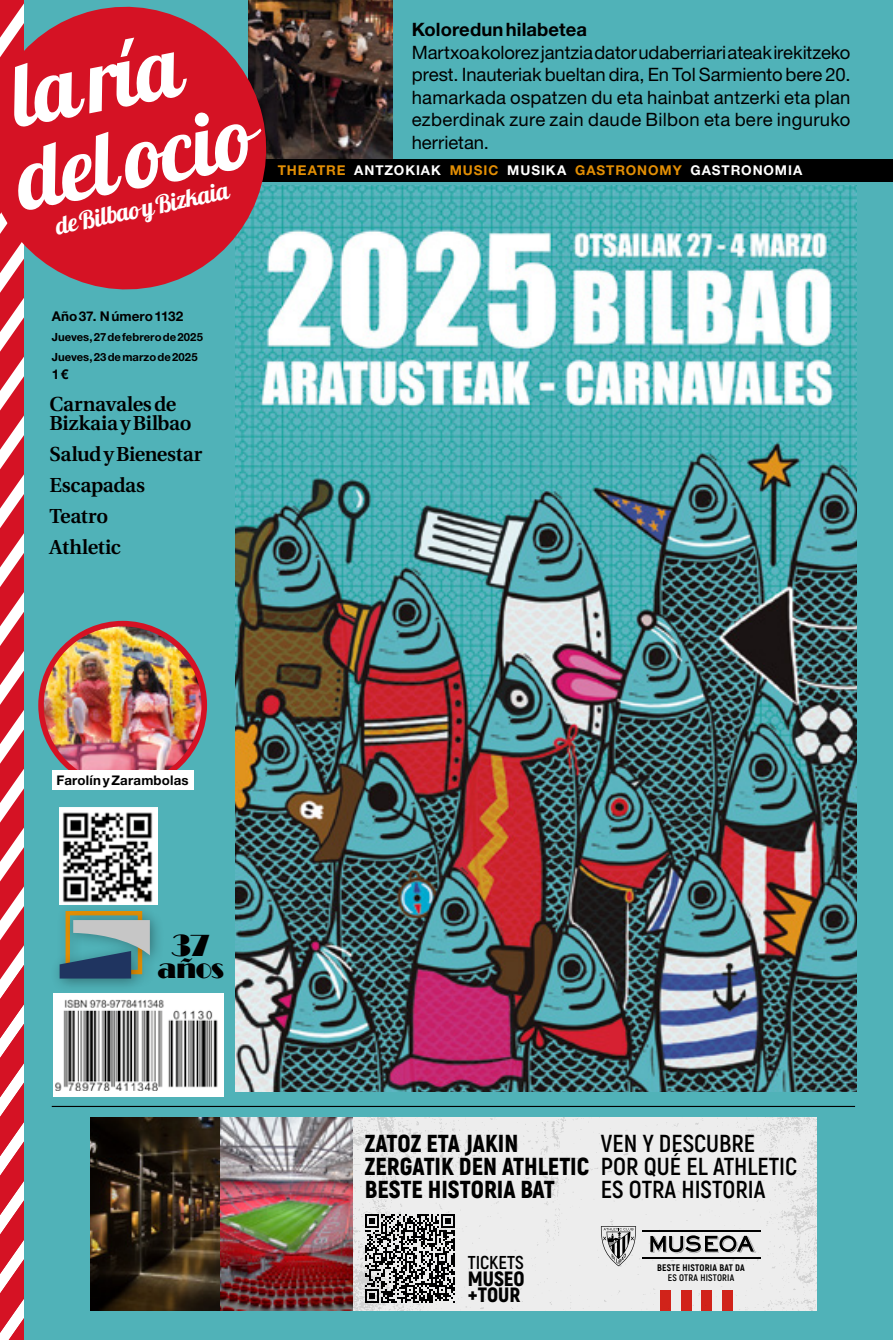
<style>
.page{position:relative;width:893px;height:1340px;background:#fff}
.page>*{position:absolute;margin:0;border:0;box-sizing:border-box;transform-origin:0 0}
.t1{font:87.75px/83px "Lobster 1.4";color:#fff}
.t2{font:31.5px "Broadway";color:#000}
.t3{font:27px "Broadway";color:#000}
.t4{font:24.75px "Lobster 1.4";color:#fff}
.t5{font:900 24.53px/23.2px "Akrobat";color:#000}
.t6{font:700 24.53px/23.2px "Akrobat";color:#000}
.t7{font:900 20.7px/16.7px "Akrobat";color:#000}
.t8{font:600 20.25px/30.8px "Utopia";letter-spacing:-.02em;color:#000}
.t9{font:700 18.68px "Akrobat";color:#000}
.t10{font:18.45px/22.5px "Helvetica Neue LT Std";letter-spacing:.015em;color:#000;text-align:justify}
.t11{font:700 18.45px "Helvetica Neue LT Std";letter-spacing:.005em;color:#000}
.t12{font:700 13.5px "Helvetica Neue LT Std";letter-spacing:.065em;color:#fff}
.t13{font:700 13.5px "Helvetica Neue LT Std";letter-spacing:.005em;color:#000}
.t14{font:700 13.28px "Helvetica Neue LT Std";letter-spacing:.015em;color:#000}
.t15{font:11.25px "Helvetica Neue LT Std";letter-spacing:.005em;color:#000}
.t16{font:700 11.25px/20.2px "Helvetica Neue LT Std";letter-spacing:.005em;color:#000}
.t17{font:800 9.45px "Akrobat";letter-spacing:.02em;color:#000}
.t18{font:700 9.45px "Akrobat";letter-spacing:.02em;color:#000}
.s1{font-family:"Lobster 1.4";font-size:12.38px;color:#d51224}
.s2{color:#e28e04}
</style>
<div class="page">
<div style="left:0;top:0;width:893px;height:1339px;background:#50b2b8"></div>
<img style="left:280px;top:0;width:112px;height:159px">
<svg style="left:0;top:303px;width:23px;height:1036px;background:#e3616d"></svg>
<div style="left:53px;top:992px;width:171px;height:104px;background:#fff"></div>
<img style="left:55px;top:999px;width:163px;height:91px">
<div style="left:55px;top:900px;width:102px;height:88px;background:#000;opacity:.2"></div>
<div style="left:63px;top:910px;width:101px;height:58px;background:#000;opacity:.3"></div>
<div style="left:50px;top:941px;width:96px;height:52px;background:#000;opacity:.3"></div>
<svg style="left:60px;top:920px;width:90px;height:58px"></svg>
<hr style="left:52px;top:1105px;width:803px;height:2px;background:#000">
<img style="left:41px;top:623px;width:163px;height:164px;border-radius:82px">
<div style="left:38px;top:621px;width:169px;height:168px;border:6px solid #d51224;border-radius:50%"></div>
<div style="left:254px;top:159px;width:639px;height:23px;background:#000"></div>
<img style="left:236px;top:186px;width:620px;height:905px">
<svg style="left:0;top:0;width:280px;height:303px;fill:#d51224"></svg>
<img style="left:90px;top:1117px;width:726px;height:193px">
<div style="left:681px;top:1290px;width:10px;height:20px;background:#d1231a"></div>
<div style="left:661px;top:1290px;width:10px;height:20px;background:#d1231a"></div>
<div style="left:702px;top:1290px;width:10px;height:20px;background:#d1231a"></div>
<div style="left:722px;top:1290px;width:10px;height:20px;background:#d1231a"></div>
<svg style="left:601px;top:1226px;width:35px;height:40px"></svg>
<hr style="left:642px;top:1256px;width:118px;height:2px;background:#000">
<hr style="left:642px;top:1230px;width:118px;height:1px;background:#000">
<svg style="left:650px;top:1235px;width:106px;height:18px;background:#8f8f8f"></svg>
<svg style="left:361px;top:1210px;width:97px;height:97px"></svg>
<svg style="left:365px;top:1213px;width:90px;height:89px;background:#737373"></svg>
<div style="left:52px;top:770px;width:142px;height:19px;background:#fff"></div>
<img style="left:60px;top:807px;width:98px;height:97px">
<h1 class="t1" style="left:-7px;top:56px;width:241px;rotate:-11deg">la ría del ocio</h1>
<h3 class="t4" style="left:52px;top:211px;width:178px;rotate:-12deg">de Bilbao y Bizkaia</h3>
<p class="t11" style="left:412px;top:18px;width:177px">Koloredun hilabetea</p>
<p class="t10" style="left:412px;top:41px;width:440px">Martxoa kolorez jantzia dator udaberriari ateak irekitzeko prest. Inauteriak bueltan dira, En Tol Sarmiento bere 20. hamarkada ospatzen du eta hainbat antzerki eta plan ezberdinak zure zain daude Bilbon eta bere inguruko herrietan.</p>
<p class="t15" style="left:451px;top:87px;width:323px">Jueves, 27 de febrero I Jueves, 23 de marzo de 2025 I <span class="s1">la ría del ocio</span></p>
<p class="t12" style="left:278px;top:161px;width:526px"><span class="s2">THEATRE</span> ANTZOKIAK <span class="s2">MUSIC</span> MUSIKA <span class="s2">GASTRONOMY</span> GASTRONOMIA</p>
<p class="t13" style="left:52px;top:307px;width:133px">Año 37. N úmero 1132</p>
<p class="t16" style="left:52px;top:326px;width:153px">Jueves, 27 de febrero de 2025<br>Jueves, 23 de marzo de 2025</p>
<p class="t13" style="left:52px;top:366px;width:18px">1 €</p>
<p class="t8" style="left:50px;top:394px;width:143px;line-height:19.6px">Carnavales de<br>Bizkaia y Bilbao</p>
<p class="t8" style="left:50px;top:439px;width:154px">Salud y Bienestar<br>Escapadas<br>Teatro<br>Athletic</p>
<p class="t14" style="left:57px;top:771px;width:134px">Farolín y Zarambolas</p>
<h2 class="t2" style="left:172px;top:926px;width:40px">37</h2>
<h3 class="t3" style="left:158px;top:953px;width:68px">años</h3>
<h3 class="t5" style="left:365px;top:1131px;width:226px">ZATOZ ETA JAKIN<br>ZERGATIK DEN ATHLETIC<br>BESTE HISTORIA BAT</h3>
<h3 class="t6" style="left:601px;top:1131px;width:198px">VEN Y DESCUBRE<br>POR QUÉ EL ATHLETIC<br>ES OTRA HISTORIA</h3>
<p class="t9" style="left:468px;top:1250px;width:58px">TICKETS</p>
<p class="t17" style="left:657px;top:1261px;width:89px">BESTE HISTORIA BAT DA</p>
<p class="t7" style="left:468px;top:1269px;width:58px">MUSEO +TOUR</p>
<p class="t18" style="left:668px;top:1271px;width:68px">ES OTRA HISTORIA</p>
</div>
